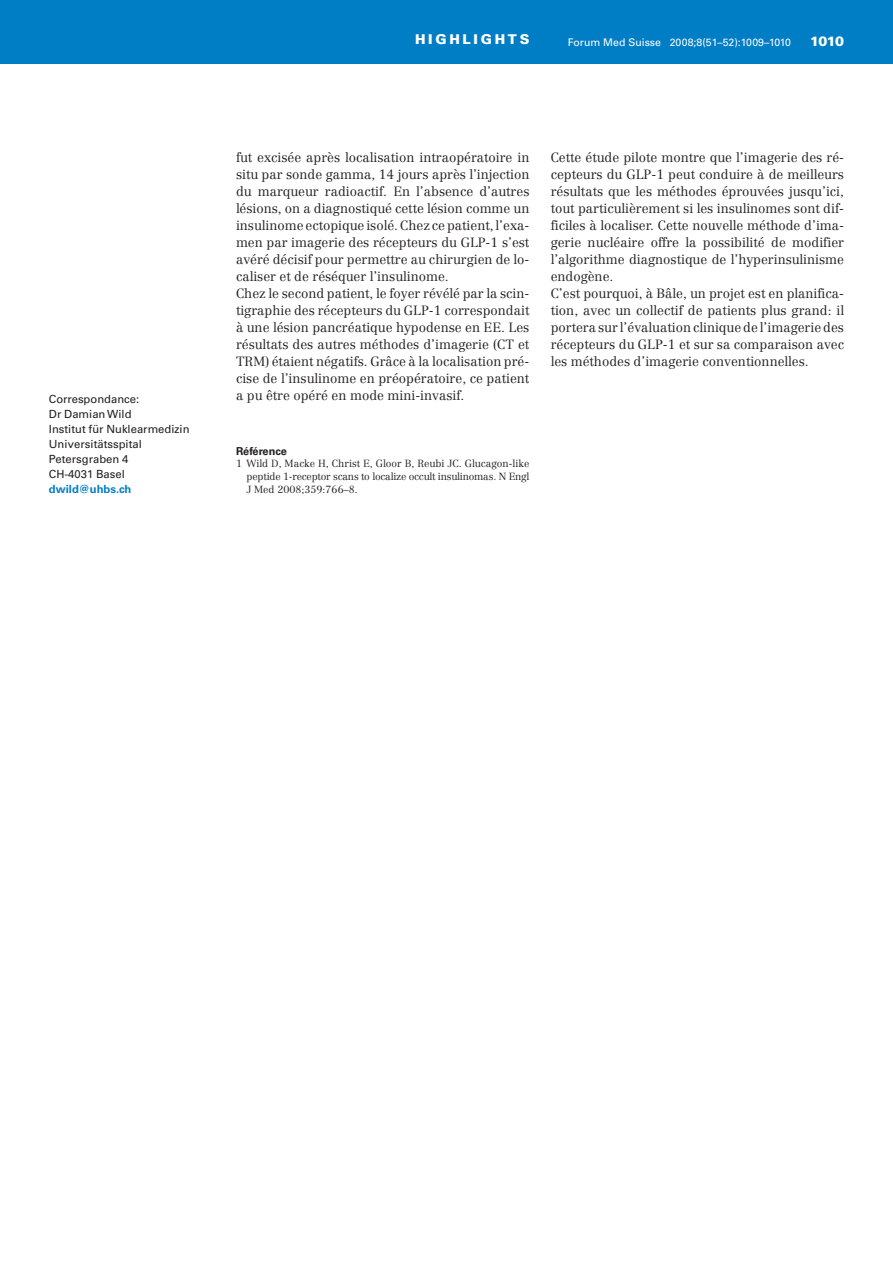
<style>
.page{position:relative;width:893px;height:1263px;background:#fff}
.page>*{position:absolute;margin:0;border:0;box-sizing:border-box;transform-origin:0 0}
.t1{font:900 13.5px "Univers LT Std";letter-spacing:.2em;color:#fff}
.t2{font:300 13.2px/17px "Centennial";color:#231f20}
.t3{font:11.25px/14.9px "Univers LT Std";color:#231f20}
.t4{font:700 11.25px "Univers LT Std";color:#007ec5}
.t5{font:700 10.95px "Univers LT Std";color:#231f20}
.t6{font:10.5px "Univers LT Std";color:#fff}
.t7{font:300 10.2px/12.8px "Centennial";letter-spacing:-.02em;color:#231f20;text-align:justify}
</style>
<div class="page">
<div style="left:0;top:0;width:893px;height:64px;background:#007ec5"></div>
<p class="t3" style="left:49px;top:393px;width:142px">Correspondance:<br>Dr Damian Wild<br>Institut für Nuklearmedizin<br>Universitätsspital<br>Petersgraben 4<br>CH-4031 Basel</p>
<p class="t4" style="left:49px;top:485px;width:84px">dwild@uhbs.ch</p>
<p class="t1" style="left:415px;top:31px;width:116px">HIGHLIGHTS</p>
<p class="t6" style="left:568px;top:38px;width:224px">Forum Med Suisse 2008;8(51–52):1009–1010</p>
<p class="t1" style="left:810px;top:33px;width:35px">1010</p>
<p class="t2" style="left:236px;top:150px;width:295px">fut excisée après localisation intraopératoire in situ par sonde gamma, 14 jours après l’injection du marqueur radioactif. En l’absence d’autres lésions, on a diagnostiqué cette lésion comme un insulinome ectopique isolé. Chez ce patient, l’exa&shy;men par imagerie des récepteurs du GLP-1 s’est avéré décisif pour permettre au chirurgien de lo&shy;caliser et de réséquer l’insulinome.<br>Chez le second patient, le foyer révélé par la scin&shy;tigraphie des récepteurs du GLP-1 correspondait à une lésion pancréatique hypodense en EE. Les résultats des autres méthodes d’imagerie (CT et TRM) étaient négatifs. Grâce à la localisation pré&shy;cise de l’insulinome en préopératoire, ce patient a pu être opéré en mode mini-invasif.</p>
<p class="t5" style="left:236px;top:447px;width:52px">Référence</p>
<p class="t7" style="left:247px;top:458px;width:284px;text-indent:-11px">1 Wild D, Macke H, Christ E, Gloor B, Reubi JC. Glucagon-like peptide 1-receptor scans to localize occult insulinomas. N Engl J Med 2008;359:766–8.</p>
<p class="t2" style="left:551px;top:150px;width:295px">Cette étude pilote montre que l’imagerie des ré&shy;cepteurs du GLP-1 peut conduire à de meilleurs résultats que les méthodes éprouvées jusqu’ici, tout particulièrement si les insulinomes sont dif&shy;ficiles à localiser. Cette nouvelle méthode d’ima&shy;gerie nucléaire offre la possibilité de modifier l’algorithme diagnostique de l’hyperinsulinisme endogène.<br>C’est pourquoi, à Bâle, un projet est en planifica&shy;tion, avec un collectif de patients plus grand: il portera sur l’évaluation clinique de l’imagerie des récepteurs du GLP-1 et sur sa comparaison avec les méthodes d’imagerie conventionnelles.</p>
</div>
